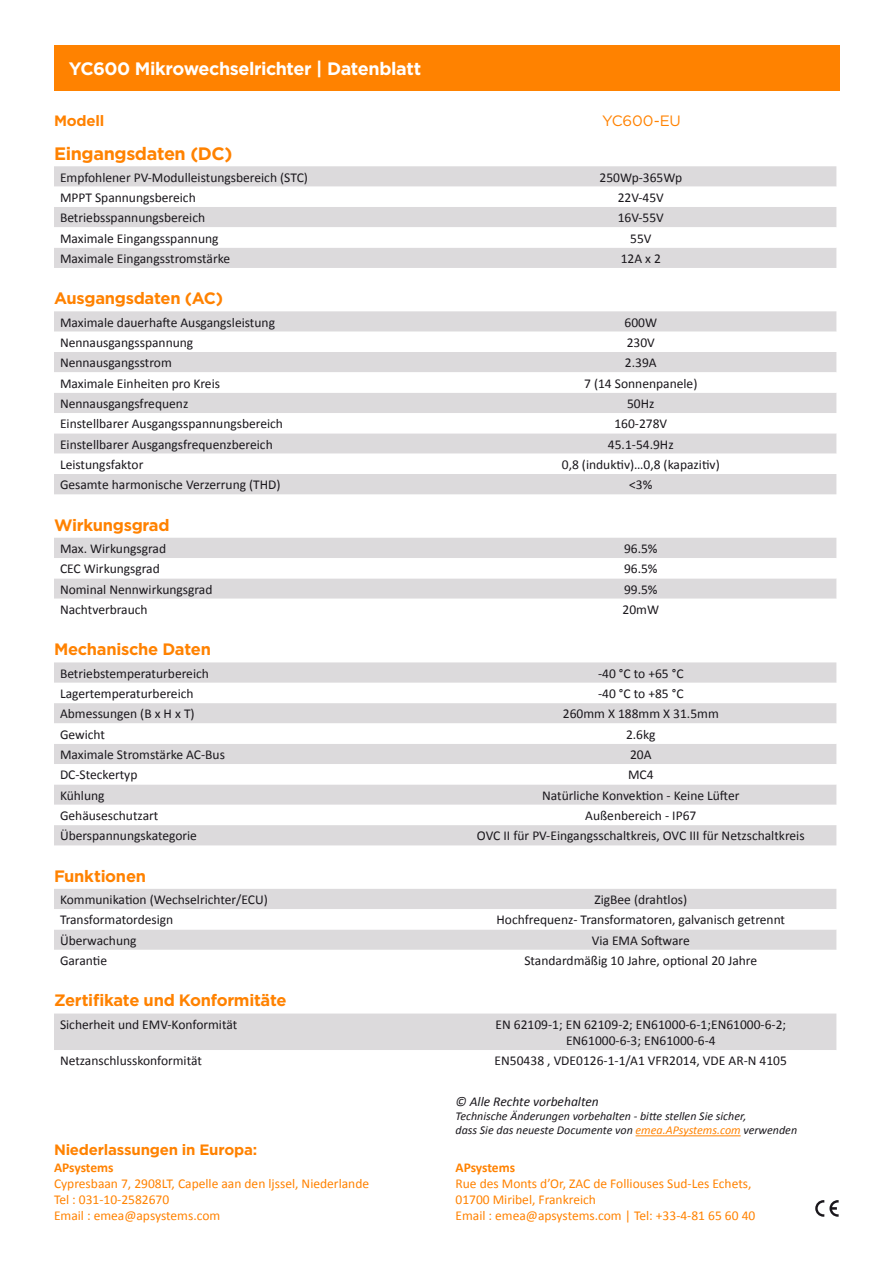
<style>
.page{position:relative;width:893px;height:1263px;background:#fff}
.page>*{position:absolute;margin:0;border:0;box-sizing:border-box;transform-origin:0 0}
.t1{font:700 18px "Gotham";letter-spacing:-.025em;color:#fff}
.t2{font:700 18px "Gotham";letter-spacing:-.02em;color:#ff8200}
.t3{font:700 16.5px "Gotham";letter-spacing:-.02em;color:#ff8200}
.t4{font:700 15px "Gotham";letter-spacing:-.015em;color:#ff8200}
.t5{font:15px "Gotham";letter-spacing:-.015em;color:#ff8200}
.t6{font:13.5px/16.2px "Calibri";color:#1a171c;text-align:center}
.t7{font:13.5px/16.2px "Calibri";color:#ff8200}
.t8{font:italic 13.5px "Calibri";color:#1a171c}
.t9{font:700 13.5px "Calibri";letter-spacing:-.01em;color:#ff8200}
.t10{font:italic 12px/14.4px "Calibri";color:#1a171c}
.s1{color:#ff8200}
</style>
<div class="page">
<div style="left:54px;top:45px;width:785px;height:46px;background:#ff8200"></div>
<div style="left:54px;top:166px;width:782px;height:102px;background:#dcdadc"></div>
<svg style="left:54px;top:187px;width:782px;height:61px"></svg>
<div style="left:54px;top:311px;width:782px;height:183px;background:#dcdadc"></div>
<svg style="left:54px;top:332px;width:782px;height:142px"></svg>
<div style="left:54px;top:662px;width:782px;height:183px;background:#dcdadc"></div>
<svg style="left:54px;top:683px;width:782px;height:142px"></svg>
<div style="left:54px;top:538px;width:782px;height:20px;background:#dcdadc"></div>
<svg style="left:54px;top:578px;width:782px;height:21px;background:#dddbdd"></svg>
<div style="left:54px;top:1013px;width:782px;height:37px;background:#dcdadc"></div>
<div style="left:54px;top:889px;width:782px;height:20px;background:#dcdadc"></div>
<div style="left:54px;top:930px;width:782px;height:20px;background:#dcdadc"></div>
<svg style="left:815px;top:1200px;width:24px;height:17px"></svg>
<hr style="left:636px;top:1135px;width:105px;height:1px;background:#ff8200">
<h1 class="t1" style="left:69px;top:57px;width:354px">YC600 Mikrowechselrichter | Datenblatt</h1>
<p class="t4" style="left:54px;top:110px;width:52px">Modell</p>
<p class="t5" style="left:602px;top:111px;width:80px">YC600-EU</p>
<h1 class="t2" style="left:54px;top:142px;width:180px">Eingangsdaten (DC)</h1>
<p class="t6" style="left:60px;top:169px;width:249px">Empfohlener PV-Modulleistungsbereich (STC)</p>
<p class="t6" style="left:599px;top:169px;width:84px">250Wp-365Wp</p>
<p class="t6" style="left:60px;top:189px;width:137px">MPPT Spannungsbereich</p>
<p class="t6" style="left:618px;top:189px;width:48px">22V-45V</p>
<p class="t6" style="left:60px;top:210px;width:147px">Betriebsspannungsbereich</p>
<p class="t6" style="left:618px;top:210px;width:48px">16V-55V</p>
<p class="t6" style="left:60px;top:230px;width:160px">Maximale Eingangsspannung</p>
<p class="t6" style="left:630px;top:230px;width:23px">55V</p>
<p class="t6" style="left:60px;top:250px;width:172px">Maximale Eingangsstromstärke</p>
<p class="t6" style="left:621px;top:250px;width:42px">12A x 2</p>
<p class="t3" style="left:54px;top:287px;width:171px">Ausgangsdaten (AC)</p>
<p class="t6" style="left:60px;top:314px;width:217px">Maximale dauerhafte Ausgangsleistung</p>
<p class="t6" style="left:625px;top:314px;width:34px">600W</p>
<p class="t6" style="left:60px;top:334px;width:135px">Nennausgangsspannung</p>
<p class="t6" style="left:627px;top:334px;width:30px">230V</p>
<p class="t6" style="left:60px;top:355px;width:113px">Nennausgangsstrom</p>
<p class="t6" style="left:625px;top:355px;width:33px">2.39A</p>
<p class="t6" style="left:60px;top:375px;width:162px">Maximale Einheiten pro Kreis</p>
<p class="t6" style="left:584px;top:375px;width:115px">7 (14 Sonnenpanele)</p>
<p class="t6" style="left:60px;top:395px;width:130px">Nennausgangsfrequenz</p>
<p class="t6" style="left:627px;top:395px;width:29px">50Hz</p>
<p class="t6" style="left:60px;top:416px;width:225px">Einstellbarer Ausgangsspannungsbereich</p>
<p class="t6" style="left:614px;top:416px;width:54px">160-278V</p>
<p class="t6" style="left:60px;top:436px;width:214px">Einstellbarer Ausgangsfrequenzbereich</p>
<p class="t6" style="left:608px;top:436px;width:67px">45.1-54.9Hz</p>
<p class="t6" style="left:60px;top:456px;width:85px">Leistungsfaktor</p>
<p class="t6" style="left:562px;top:456px;width:159px">0,8 (induktiv)…0,8 (kapazitiv)</p>
<p class="t6" style="left:60px;top:477px;width:222px">Gesamte harmonische Verzerrung (THD)</p>
<p class="t6" style="left:629px;top:477px;width:25px">&lt;3%</p>
<p class="t3" style="left:54px;top:514px;width:117px">Wirkungsgrad</p>
<p class="t6" style="left:60px;top:540px;width:108px">Max. Wirkungsgrad</p>
<p class="t6" style="left:624px;top:540px;width:35px">96.5%</p>
<p class="t6" style="left:60px;top:561px;width:101px">CEC Wirkungsgrad</p>
<p class="t6" style="left:624px;top:561px;width:35px">96.5%</p>
<p class="t6" style="left:60px;top:581px;width:154px">Nominal Nennwirkungsgrad</p>
<p class="t6" style="left:624px;top:581px;width:35px">99.5%</p>
<p class="t6" style="left:60px;top:601px;width:89px">Nachtverbrauch</p>
<p class="t6" style="left:623px;top:601px;width:38px">20mW</p>
<p class="t3" style="left:54px;top:638px;width:158px">Mechanische Daten</p>
<p class="t6" style="left:60px;top:665px;width:150px">Betriebstemperaturbereich</p>
<p class="t6" style="left:598px;top:665px;width:87px">-40 °C to +65 °C</p>
<p class="t6" style="left:60px;top:685px;width:135px">Lagertemperaturbereich</p>
<p class="t6" style="left:598px;top:685px;width:87px">-40 °C to +85 °C</p>
<p class="t6" style="left:60px;top:706px;width:136px">Abmessungen (B x H x T)</p>
<p class="t6" style="left:563px;top:706px;width:157px">260mm X 188mm X 31.5mm</p>
<p class="t6" style="left:60px;top:726px;width:47px">Gewicht</p>
<p class="t6" style="left:626px;top:726px;width:31px">2.6kg</p>
<p class="t6" style="left:60px;top:746px;width:166px">Maximale Stromstärke AC-Bus</p>
<p class="t6" style="left:630px;top:746px;width:23px">20A</p>
<p class="t6" style="left:60px;top:767px;width:79px">DC-Steckertyp</p>
<p class="t6" style="left:628px;top:767px;width:27px">MC4</p>
<p class="t6" style="left:60px;top:787px;width:46px">Kühlung</p>
<p class="t6" style="left:542px;top:787px;width:199px">Natürliche Konvektion - Keine Lüfter</p>
<p class="t6" style="left:60px;top:807px;width:100px">Gehäuseschutzart</p>
<p class="t6" style="left:585px;top:807px;width:113px">Außenbereich - IP67</p>
<p class="t6" style="left:60px;top:828px;width:139px">Überspannungskategorie</p>
<p class="t6" style="left:477px;top:828px;width:329px">OVC II für PV-Eingangsschaltkreis, OVC III für Netzschaltkreis</p>
<p class="t3" style="left:54px;top:865px;width:94px">Funktionen</p>
<p class="t6" style="left:60px;top:891px;width:209px">Kommunikation (Wechselrichter/ECU)</p>
<p class="t6" style="left:594px;top:891px;width:94px">ZigBee (drahtlos)</p>
<p class="t6" style="left:60px;top:912px;width:115px">Transformatordesign</p>
<p class="t6" style="left:496px;top:912px;width:290px">Hochfrequenz- Transformatoren, galvanisch getrennt</p>
<p class="t6" style="left:60px;top:932px;width:78px">Überwachung</p>
<p class="t6" style="left:592px;top:932px;width:100px">Via EMA Software</p>
<p class="t6" style="left:60px;top:952px;width:49px">Garantie</p>
<p class="t6" style="left:524px;top:952px;width:234px">Standardmäßig 10 Jahre, optional 20 Jahre</p>
<p class="t3" style="left:54px;top:989px;width:234px">Zertifikate und Konformitäte</p>
<p class="t6" style="left:60px;top:1016px;width:179px">Sicherheit und EMV-Konformität</p>
<p class="t6" style="left:495px;top:1016px;width:292px">EN 62109-1; EN 62109-2; EN61000-6-1;EN61000-6-2;<br>EN61000-6-3; EN61000-6-4</p>
<p class="t6" style="left:60px;top:1053px;width:143px">Netzanschlusskonformität</p>
<p class="t6" style="left:495px;top:1053px;width:294px">EN50438 , VDE0126-1-1/A1 VFR2014, VDE AR-N 4105</p>
<p class="t4" style="left:54px;top:1139px;width:205px">Niederlassungen in Europa:</p>
<p class="t9" style="left:54px;top:1159px;width:61px">APsystems</p>
<p class="t7" style="left:54px;top:1175px;width:317px">Cypresbaan 7, 2908LT, Capelle aan den ljssel, Niederlande<br>Tel : 031-10-2582670<br>Email : emea@apsystems.com</p>
<p class="t8" style="left:455px;top:1092px;width:145px">© Alle Rechte vorbehalten</p>
<p class="t10" style="left:455px;top:1108px;width:343px">Technische Änderungen vorbehalten - bitte stellen Sie sicher,<br>dass Sie das neueste Documente von <span class="s1">emea.APsystems.com</span> verwenden</p>
<p class="t9" style="left:455px;top:1159px;width:61px">APsystems</p>
<p class="t7" style="left:455px;top:1175px;width:301px">Rue des Monts d’Or, ZAC de Folliouses Sud-Les Echets,<br>01700 Miribel, Frankreich<br>Email : emea@apsystems.com | Tel: +33-4-81 65 60 40</p>
</div>
